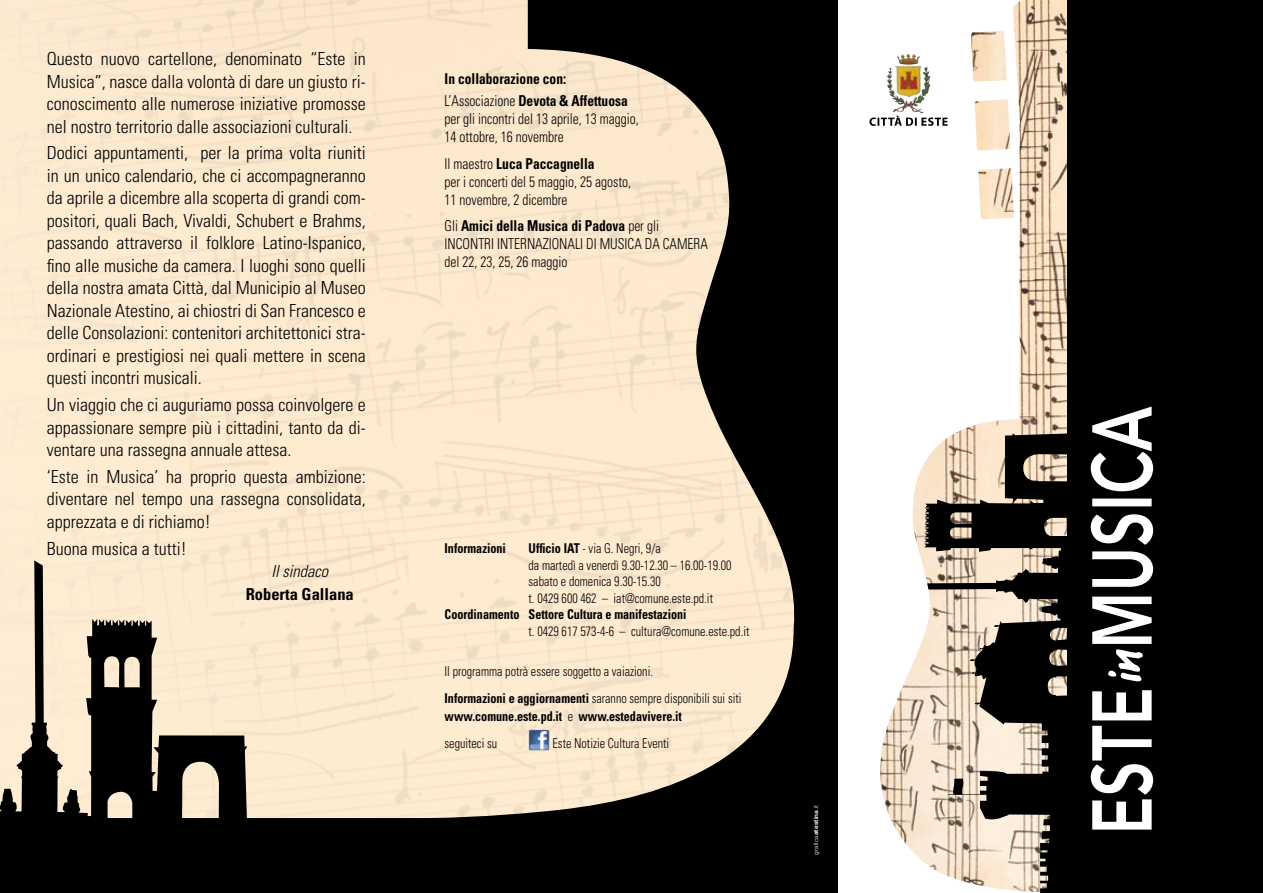
<style>
.page{position:relative;width:1263px;height:893px;background:#fff}
.page>*{position:absolute;margin:0;border:0;box-sizing:border-box;transform-origin:0 0}
.t1{font:300 condensed 18px/22.5px "Univers";color:#000;text-align:justify}
.t2{font:700 condensed 16.5px "Univers";color:#000}
.t3{font:italic 300 condensed 16.5px "Univers";color:#000}
.t4{font:300 condensed 15px/18px "Univers";color:#000;scale:.9 1}
.t5{font:700 condensed 15px/22.2px "Univers";color:#000;scale:.9 1}
.t6{font:300 condensed 13.5px/16.5px "Univers";color:#000;scale:.9 1}
.t7{font:700 condensed 13.5px/27px "Univers";color:#000;scale:.9 1}
.t8{font:300 6px "Helvetica Neue";letter-spacing:.025em;color:#fff;scale:1.06 1}
.s1{font-weight:300}
.s2{font-weight:700}
</style>
<div class="page">
<img style="left:0;top:0;width:838px;height:818px">
<img style="left:880px;top:0;width:188px;height:795px">
<div style="left:1068px;top:0;width:195px;height:893px;background:#000"></div>
<svg style="left:1091px;top:407px;width:62px;height:423px"></svg>
<img style="left:880px;top:52px;width:70px;height:76px">
<img style="left:897px;top:53px;width:24px;height:12px">
<svg style="left:869px;top:116px;width:79px;height:10px"></svg>
<img style="left:529px;top:730px;width:21px;height:21px">
<svg style="left:883px;top:433px;width:185px;height:460px"></svg>
<div style="left:0;top:818px;width:838px;height:75px;background:#000"></div>
<svg style="left:0;top:560px;width:247px;height:258px;background:#a89c8b"></svg>
<p class="t1" style="left:47px;top:47px;width:320px">Questo nuovo cartellone, denominato “Este in Musica”, nasce dalla volontà di dare un giusto ri&shy;conoscimento alle numerose iniziative promosse nel nostro territorio dalle associazioni culturali.</p>
<p class="t1" style="left:47px;top:141px;width:320px">Dodici appuntamenti, per la prima volta riuniti in un unico calendario, che ci accompagneranno da aprile a dicembre alla scoperta di grandi com&shy;positori, quali Bach, Vivaldi, Schubert e Brahms, passando attraverso il folklore Latino-Ispanico, fino alle musiche da camera. I luoghi sono quelli della nostra amata Città, dal Municipio al Museo Nazionale Atestino, ai chiostri di San Francesco e delle Consolazioni: contenitori architettonici stra&shy;ordinari e prestigiosi nei quali mettere in scena questi incontri musicali.</p>
<p class="t1" style="left:47px;top:393px;width:320px">Un viaggio che ci auguriamo possa coinvolgere e appassionare sempre più i cittadini, tanto da di&shy;ventare una rassegna annuale attesa.</p>
<p class="t1" style="left:47px;top:465px;width:320px">‘Este in Musica’ ha proprio questa ambizione: diventare nel tempo una rassegna consolidata, apprezzata e di richiamo!</p>
<p class="t1" style="left:47px;top:537px;width:141px">Buona musica a tutti!</p>
<p class="t3" style="left:271px;top:561px;width:58px">Il sindaco</p>
<p class="t2" style="left:246px;top:584px;width:110px">Roberta Gallana</p>
<p class="t5" style="left:445px;top:67px;width:205px">In collaborazione con:<br><span class="s1">L’Associazione</span> Devota &amp; Affettuosa</p>
<p class="t4" style="left:445px;top:110px;width:217px">per gli incontri del 13 aprile, 13 maggio,<br>14 ottobre, 16 novembre</p>
<p class="t4" style="left:445px;top:154px;width:209px">Il maestro <span class="s2">Luca Paccagnella<br></span>per i concerti del 5 maggio, 25 agosto,<br>11 novembre, 2 dicembre</p>
<p class="t4" style="left:445px;top:217px;width:294px">Gli <span class="s2">Amici della Musica di Padova</span> per gli<br>INCONTRI INTERNAZIONALI DI MUSICA DA CAMERA del 22, 23, 25, 26 maggio</p>
<p class="t7" style="left:445px;top:535px;width:70px">Informazioni</p>
<p class="t6" style="left:529px;top:540px;width:227px"><span class="s2">Ufficio IAT</span> - via G. Negri, 9/a<br>da martedì a venerdì 9.30-12.30 – 16.00-19.00 sabato e domenica 9.30-15.30<br>t. 0429 600 462 – iat@comune.este.pd.it</p>
<p class="t7" style="left:445px;top:601px;width:270px">Coordinamento Settore Cultura e manifestazioni</p>
<p class="t6" style="left:529px;top:622px;width:247px">t. 0429 617 573-4-6 – cultura@comune.este.pd.it</p>
<p class="t6" style="left:445px;top:658px;width:331px;line-height:26.5px">Il programma potrà essere soggetto a vaiazioni.<br><span class="s2">Informazioni e aggiornamenti</span> saranno sempre disponibili sui siti</p>
<p class="t7" style="left:445px;top:702px;width:265px">www.comune.este.pd.it <span class="s1">e</span> www.estedavivere.it <span class="s1">seguiteci su</span></p>
<p class="t6" style="left:552px;top:734px;width:131px">Este Notizie Cultura Eventi</p>
<p class="t8" style="left:812px;top:855px;width:49px;rotate:-90deg">grafica<span class="s2">atestina</span>.it</p>
</div>
